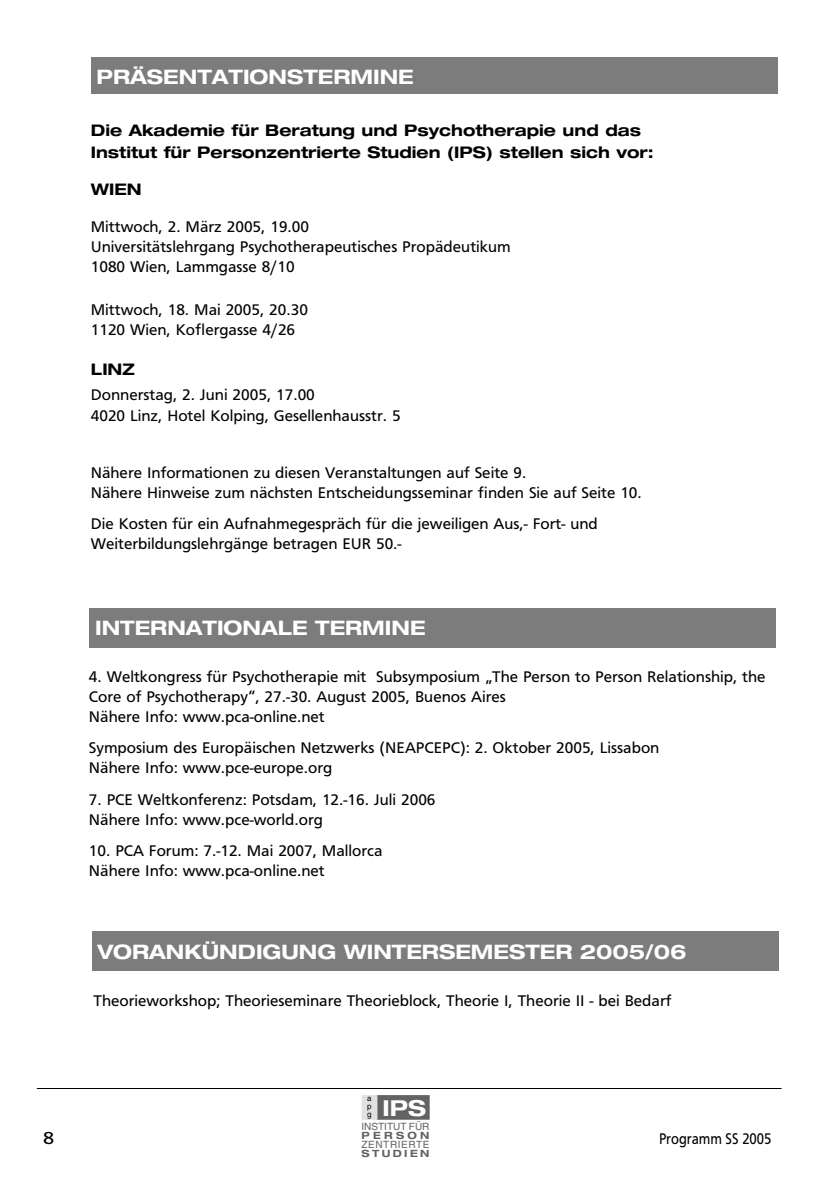
<style>
.page{position:relative;width:840px;height:1191px;background:#fff}
.page>*{position:absolute;margin:0;border:0;box-sizing:border-box;transform-origin:0 0}
.t1{font:700 expanded 22px "Helvetica Neue";color:#fff}
.t2{font:700 expanded 20px "Helvetica Neue";color:#fff}
.t3{font:18px "Frutiger Ext";color:#000}
.t4{font:16px/20px "Frutiger";color:#000}
.t5{font:700 expanded 16px/22px "Helvetica Neue";color:#000}
.t6{font:16px "Frutiger Cnd";color:#000}
.t7{font:700 expanded 10px "Helvetica Neue";letter-spacing:.24em;color:#636363}
.t8{font:10px "Helvetica";letter-spacing:.015em;color:#636363}
.t9{font:10px "Helvetica";letter-spacing:.06em;color:#636363}
.t10{font:8px/8px "Helvetica";color:#000;text-align:justify}
</style>
<div class="page">
<hr style="left:37px;top:1088px;width:744px;height:1px;background:#000">
<div style="left:376px;top:1095px;width:53px;height:24px;background:#636363"></div>
<div style="left:361px;top:1095px;width:16px;height:24px;background:#e1e1e1"></div>
<div style="left:91px;top:57px;width:686px;height:37px;background:#7c7c7c"></div>
<div style="left:89px;top:608px;width:686px;height:40px;background:#7c7c7c"></div>
<div style="left:92px;top:931px;width:686px;height:40px;background:#7c7c7c"></div>
<p class="t2" style="left:96px;top:64px;width:318px">PRÄSENTATIONSTERMINE</p>
<p class="t5" style="left:91px;top:119px;width:564px">Die Akademie für Beratung und Psychotherapie und das<br>Institut für Personzentrierte Studien (IPS) stellen sich vor:</p>
<p class="t5" style="left:91px;top:178px;width:52px">WIEN</p>
<p class="t4" style="left:91px;top:216px;width:421px">Mittwoch, 2. März 2005, 19.00<br>Universitätslehrgang Psychotherapeutisches Propädeutikum<br>1080 Wien, Lammgasse 8/10</p>
<p class="t4" style="left:91px;top:299px;width:218px">Mittwoch, 18. Mai 2005, 20.30<br>1120 Wien, Koflergasse 4/26</p>
<p class="t5" style="left:91px;top:358px;width:45px">LINZ</p>
<p class="t4" style="left:91px;top:385px;width:311px">Donnerstag, 2. Juni 2005, 17.00<br>4020 Linz, Hotel Kolping, Gesellenhausstr. 5</p>
<p class="t4" style="left:91px;top:462px;width:552px">Nähere Informationen zu diesen Veranstaltungen auf Seite 9.<br>Nähere Hinweise zum nächsten Entscheidungsseminar finden Sie auf Seite 10.</p>
<p class="t4" style="left:91px;top:513px;width:508px">Die Kosten für ein Aufnahmegespräch für die jeweiligen Aus,- Fort- und<br>Weiterbildungslehrgänge betragen EUR 50.-</p>
<p class="t2" style="left:95px;top:615px;width:332px">INTERNATIONALE TERMINE</p>
<p class="t4" style="left:89px;top:666px;width:677px">4. Weltkongress für Psychotherapie mit Subsymposium „The Person to Person Relationship, the<br>Core of Psychotherapy“, 27.-30. August 2005, Buenos Aires<br>Nähere Info: www.pca-online.net</p>
<p class="t4" style="left:89px;top:737px;width:571px">Symposium des Europäischen Netzwerks (NEAPCEPC): 2. Oktober 2005, Lissabon<br>Nähere Info: www.pce-europe.org</p>
<p class="t4" style="left:89px;top:789px;width:348px">7. PCE Weltkonferenz: Potsdam, 12.-16. Juli 2006<br>Nähere Info: www.pce-world.org</p>
<p class="t4" style="left:89px;top:840px;width:295px">10. PCA Forum: 7.-12. Mai 2007, Mallorca<br>Nähere Info: www.pca-online.net</p>
<p class="t2" style="left:97px;top:939px;width:590px">VORANKÜNDIGUNG WINTERSEMESTER 2005/06</p>
<p class="t4" style="left:94px;top:990px;width:579px">Theorieworkshop; Theorieseminare Theorieblock, Theorie I, Theorie II - bei Bedarf</p>
<p class="t10" style="left:367px;top:1094px;width:6px">a p g</p>
<h1 class="t1" style="left:382px;top:1093px;width:45px">IPS</h1>
<p class="t8" style="left:361px;top:1120px;width:69px">INSTITUT FÜR</p>
<p class="t7" style="left:361px;top:1128px;width:69px">PERSON</p>
<p class="t9" style="left:361px;top:1138px;width:69px">ZENTRIERTE</p>
<p class="t7" style="left:361px;top:1146px;width:69px">STUDIEN</p>
<p class="t3" style="left:43px;top:1127px;width:13px">8</p>
<p class="t6" style="left:658px;top:1129px;width:114px">Programm SS 2005</p>
</div>
